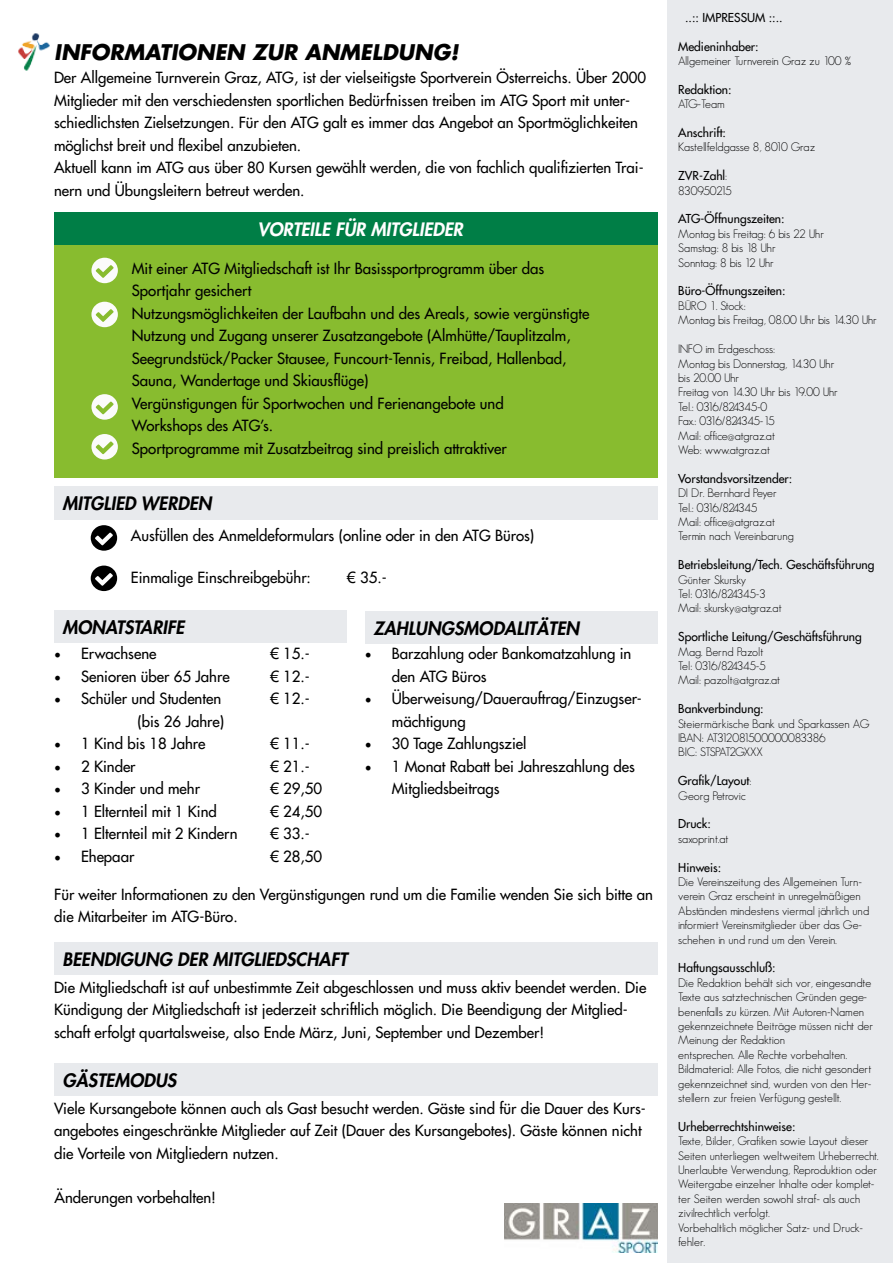
<style>
.page{position:relative;width:893px;height:1263px;background:#fff}
.page>*{position:absolute;margin:0;border:0;box-sizing:border-box;transform-origin:0 0}
.t1{font:italic 700 21px "Futura LT";color:#000}
.t2{font:italic 800 18px "Futura LT";color:#000}
.t3{font:italic 800 18px "Futura LT";color:#fff}
.t4{font:15px/22.5px "Futura LT";color:#000}
.t5{font:300 12px/14.4px "Geosans";color:#000}
.t6{font:12px "Futura LT";color:#000}
.t7{font:300 12px "Geosans";letter-spacing:-.035em;color:#000}
.s1{font-family:"Minion Pro";font-size:18px}
.s2{font-family:"Geosans";font-weight:300}
</style>
<div class="page">
<div style="left:54px;top:241px;width:604px;height:237px;background:#88bc2f"></div>
<div style="left:668px;top:0;width:225px;height:1263px;background:#e8eaed"></div>
<img style="left:18px;top:33px;width:32px;height:38px">
<div style="left:54px;top:213px;width:604px;height:32px;background:#007e46"></div>
<div style="left:54px;top:487px;width:604px;height:33px;background:#e8eaed"></div>
<img style="left:505px;top:1204px;width:153px;height:48px">
<div style="left:54px;top:942px;width:604px;height:33px;background:#e8eaed"></div>
<div style="left:365px;top:611px;width:293px;height:33px;background:#e8eaed"></div>
<div style="left:54px;top:1063px;width:604px;height:33px;background:#e8eaed"></div>
<div style="left:54px;top:611px;width:293px;height:32px;background:#e8eaed"></div>
<svg style="left:91px;top:258px;width:27px;height:25px"></svg>
<svg style="left:91px;top:302px;width:27px;height:25px"></svg>
<svg style="left:91px;top:394px;width:27px;height:26px"></svg>
<svg style="left:91px;top:434px;width:27px;height:25px"></svg>
<svg style="left:91px;top:525px;width:26px;height:26px"></svg>
<svg style="left:91px;top:566px;width:26px;height:25px"></svg>
<h1 class="t1" style="left:54px;top:39px;width:54px">INFORMAT</h1>
<h1 class="t1" style="left:171px;top:39px;width:289px">IONEN ZUR ANMELDUNG !</h1>
<p class="t4" style="left:54px;top:66px;width:594px">Der Allgemeine Turnverein Graz, ATG, ist der vielseitigste Sportverein Österreichs. Über 2000<br>Mitglieder mit den verschiedensten sportlichen Bedürfnissen treiben im ATG Sport mit unter&shy;schiedlichsten Zielsetzungen. Für den ATG galt es immer das Angebot an Sportmöglichkeiten möglichst breit und flexibel anzubieten.<br>Aktuell kann im ATG aus über 80 Kursen gewählt werden, die von fachlich qualifizierten Trai&shy;nern und Übungsleitern betreut werden.</p>
<p class="t3" style="left:257px;top:218px;width:35px">VORTEILE</p>
<p class="t3" style="left:335px;top:218px;width:61px">FÜR MITGLIEDER</p>
<p class="t4" style="left:132px;top:257px;width:459px">Mit einer ATG Mitgliedschaft ist Ihr Basissportprogramm über das Sportjahr gesichert<br>Nutzungsmöglichkeiten der Laufbahn und des Areals, sowie vergünstigte Nutzung und Zugang unserer Zusatzangebote (Almhütte/Tauplitzalm, Seegrundstück/Packer Stausee, Funcourt-Tennis, Freibad, Hallenbad, Sauna, Wandertage und Skiausflüge)<br>Vergünstigungen für Sportwochen und Ferienangebote und<br>Workshops des ATG’s.<br>Sportprogramme mit Zusatzbeitrag sind preislich attraktiver</p>
<p class="t2" style="left:63px;top:492px;width:25px">MITGLIED</p>
<p class="t2" style="left:141px;top:492px;width:13px">WERDEN</p>
<p class="t4" style="left:131px;top:524px;width:405px">Ausfüllen des Anmeldeformulars (online oder in den ATG Büros)</p>
<p class="t4" style="left:131px;top:566px;width:181px">Einmalige Einschreibgebühr:</p>
<p class="t4" style="left:347px;top:566px;width:41px">€ 35.-</p>
<p class="t2" style="left:63px;top:616px;width:81px">MONATSTARIFE</p>
<p class="t4" style="left:54px;top:642px;width:104px"><span class="s1">•</span> Erwachsene</p>
<p class="t4" style="left:270px;top:642px;width:41px">€ 15.-</p>
<p class="t4" style="left:54px;top:665px;width:177px"><span class="s1">•</span> Senioren über 65 Jahre</p>
<p class="t4" style="left:270px;top:665px;width:41px">€ 12.-</p>
<p class="t4" style="left:54px;top:687px;width:169px"><span class="s1">•</span> Schüler und Studenten</p>
<p class="t4" style="left:270px;top:687px;width:41px">€ 12.-</p>
<p class="t4" style="left:137px;top:710px;width:88px">(bis 26 Jahre)</p>
<p class="t4" style="left:54px;top:732px;width:153px"><span class="s1">•</span> 1 Kind bis 18 Jahre</p>
<p class="t4" style="left:270px;top:732px;width:41px">€ 11.-</p>
<p class="t4" style="left:54px;top:755px;width:83px"><span class="s1">•</span> 2 Kinder</p>
<p class="t4" style="left:270px;top:755px;width:41px">€ 21.-</p>
<p class="t4" style="left:54px;top:777px;width:148px"><span class="s1">•</span> 3 Kinder und mehr</p>
<p class="t4" style="left:270px;top:777px;width:54px">€ 29,50</p>
<p class="t4" style="left:54px;top:800px;width:164px"><span class="s1">•</span> 1 Elternteil mit 1 Kind</p>
<p class="t4" style="left:270px;top:800px;width:54px">€ 24,50</p>
<p class="t4" style="left:54px;top:822px;width:185px"><span class="s1">•</span> 1 Elternteil mit 2 Kindern</p>
<p class="t4" style="left:270px;top:822px;width:41px">€ 33.-</p>
<p class="t4" style="left:54px;top:845px;width:82px"><span class="s1">•</span> Ehepaar</p>
<p class="t4" style="left:270px;top:845px;width:54px">€ 28,50</p>
<p class="t2" style="left:536px;top:616px;width:24px">ÄTEN</p>
<p class="t2" style="left:373px;top:616px;width:24px">ZAHLUNG</p>
<p class="t2" style="left:454px;top:616px;width:49px">SMODALIT</p>
<p class="t4" style="left:392px;top:642px;width:241px;text-indent:-27px"><span class="s1">•</span> Barzahlung oder Bankomatzahlung in den ATG Büros</p>
<p class="t4" style="left:392px;top:687px;width:252px;text-indent:-27px"><span class="s1">•</span> Überweisung/Dauerauftrag/Einzugser&shy;mächtigung</p>
<p class="t4" style="left:365px;top:732px;width:163px"><span class="s1">•</span> 30 Tage Zahlungsziel</p>
<p class="t4" style="left:392px;top:755px;width:244px;text-indent:-27px"><span class="s1">•</span> 1 Monat Rabatt bei Jahreszahlung des<br>Mitgliedsbeitrags</p>
<p class="t4" style="left:54px;top:883px;width:600px">Für weiter Informationen zu den Vergünstigungen rund um die Familie wenden Sie sich bitte an die Mitarbeiter im ATG-Büro.</p>
<p class="t2" style="left:63px;top:947px;width:12px">BEENDIGUNG</p>
<p class="t2" style="left:177px;top:947px;width:12px">DER</p>
<p class="t2" style="left:213px;top:947px;width:25px">MITGLIED</p>
<p class="t2" style="left:286px;top:947px;width:32px">SCHAFT</p>
<p class="t4" style="left:54px;top:976px;width:594px">Die Mitgliedschaft ist auf unbestimmte Zeit abgeschlossen und muss aktiv beendet werden. Die<br>Kündigung der Mitgliedschaft ist jederzeit schriftlich möglich. Die Beendigung der Mitglied&shy;schaft erfolgt quartalsweise, also Ende März, Juni, September und Dezember!</p>
<p class="t2" style="left:63px;top:1069px;width:115px">GÄSTEM ODUS</p>
<p class="t4" style="left:54px;top:1097px;width:593px">Viele Kursangebote können auch als Gast besucht werden. Gäste sind für die Dauer des Kurs&shy;angebotes eingeschränkte Mitglieder auf Zeit (Dauer des Kursangebotes). Gäste können nicht die Vorteile von Mitgliedern nutzen.</p>
<p class="t4" style="left:55px;top:1186px;width:163px">Änderungen vorbehalten!</p>
<p class="t6" style="left:685px;top:10px;width:99px">..:: IMPRESSUM ::..</p>
<p class="t6" style="left:678px;top:38px;width:82px">Medieninhaber:</p>
<p class="t5" style="left:678px;top:54px;width:174px">Allgemeiner Turnverein Graz zu 100 %</p>
<p class="t6" style="left:678px;top:82px;width:55px">Redaktion:</p>
<p class="t5" style="left:678px;top:97px;width:48px">ATG-Team</p>
<p class="t6" style="left:678px;top:125px;width:49px">Anschrift:</p>
<p class="t5" style="left:678px;top:140px;width:138px">Kastellfeldgasse 8, 8010 Graz</p>
<p class="t6" style="left:678px;top:168px;width:50px">ZVR-Zahl<span class="s2">:</span></p>
<p class="t7" style="left:678px;top:184px;width:55px">830950215</p>
<p class="t6" style="left:678px;top:211px;width:108px">ATG-Öffnungszeiten:</p>
<p class="t5" style="left:678px;top:227px;width:147px">Montag bis Freitag: 6 bis 22 Uhr<br>Samstag: 8 bis 18 Uhr<br>Sonntag: 8 bis 12 Uhr</p>
<p class="t6" style="left:678px;top:283px;width:109px">Büro-Öffnungszeiten:</p>
<p class="t5" style="left:678px;top:299px;width:200px">BÜRO 1. Stock:<br>Montag bis Freitag, 08.00 Uhr bis 14.30 Uhr</p>
<p class="t5" style="left:678px;top:342px;width:161px">INFO im Erdgeschoss:<br>Montag bis Donnerstag, 14.30 Uhr bis 20.00 Uhr<br>Freitag von 14.30 Uhr bis 19.00 Uhr<br>Tel.: 0316/824345-0<br>Fax.: 0316/824345-15<br>Mail: office@atgraz.at<br>Web: www.atgraz.at</p>
<p class="t6" style="left:678px;top:470px;width:115px">Vorstandsvorsitzender:</p>
<p class="t5" style="left:678px;top:486px;width:117px">DI Dr. Bernhard Peyer<br>Tel.: 0316/824345<br>Mail: office@atgraz.at<br>Termin nach Vereinbarung</p>
<p class="t6" style="left:678px;top:557px;width:198px">Betriebsleitung/Tech. Geschäftsführung</p>
<p class="t5" style="left:678px;top:572px;width:105px">Günter Skursky<br>Tel: 0316/824345-3<br>Mail: skursky@atgraz.at</p>
<p class="t6" style="left:678px;top:629px;width:185px">Sportliche Leitung/Geschäftsführung</p>
<p class="t5" style="left:678px;top:644px;width:103px">Mag. Bernd Pazolt<br>Tel: 0316/824345-5<br>Mail: pazolt@atgraz.at</p>
<p class="t6" style="left:678px;top:701px;width:87px">Bankverbindung:</p>
<p class="t5" style="left:678px;top:716px;width:193px">Steiermärkische Bank und Sparkassen AG<br>IBAN: AT312081500000083386<br>BIC: STSPAT2GXXX</p>
<p class="t6" style="left:678px;top:773px;width:75px">Grafik/Layout<span class="s2">:</span></p>
<p class="t5" style="left:678px;top:788px;width:69px">Georg Petrovic</p>
<p class="t6" style="left:678px;top:816px;width:34px">Druck:</p>
<p class="t5" style="left:678px;top:831px;width:52px">saxoprint.at</p>
<p class="t6" style="left:678px;top:859px;width:45px">Hinweis:</p>
<p class="t5" style="left:678px;top:875px;width:193px">Die Vereinszeitung des Allgemeinen Turn&shy;verein Graz erscheint in unregelmäßigen Abständen mindestens viermal jährlich und informiert Vereinsmitglieder über das Ge&shy;schehen in und rund um den Verein.</p>
<p class="t6" style="left:678px;top:960px;width:99px">Haftungsausschluß:</p>
<p class="t5" style="left:678px;top:975px;width:196px">Die Redaktion behält sich vor, eingesandte Texte aus satztechnischen Gründen gege&shy;benenfalls zu kürzen. Mit Autoren-Namen gekennzeichnete Beiträge müssen nicht der Meinung der Redaktion<br>entsprechen. Alle Rechte vorbehalten.<br>Bildmaterial: Alle Fotos, die nicht gesondert gekennzeichnet sind, wurden von den Her&shy;stellern zur freien Verfügung gestellt.</p>
<p class="t6" style="left:678px;top:1118px;width:119px">Urheberrechtshinweise:</p>
<p class="t5" style="left:678px;top:1134px;width:202px">Texte, Bilder, Grafiken sowie Layout dieser Seiten unterliegen weltweitem Urheberrecht.<br>Unerlaubte Verwendung, Reproduktion oder Weitergabe einzelner Inhalte oder komplet&shy;ter Seiten werden sowohl straf- als auch zivilrechtlich verfolgt.<br>Vorbehaltlich möglicher Satz- und Druck&shy;fehler.</p>
</div>
